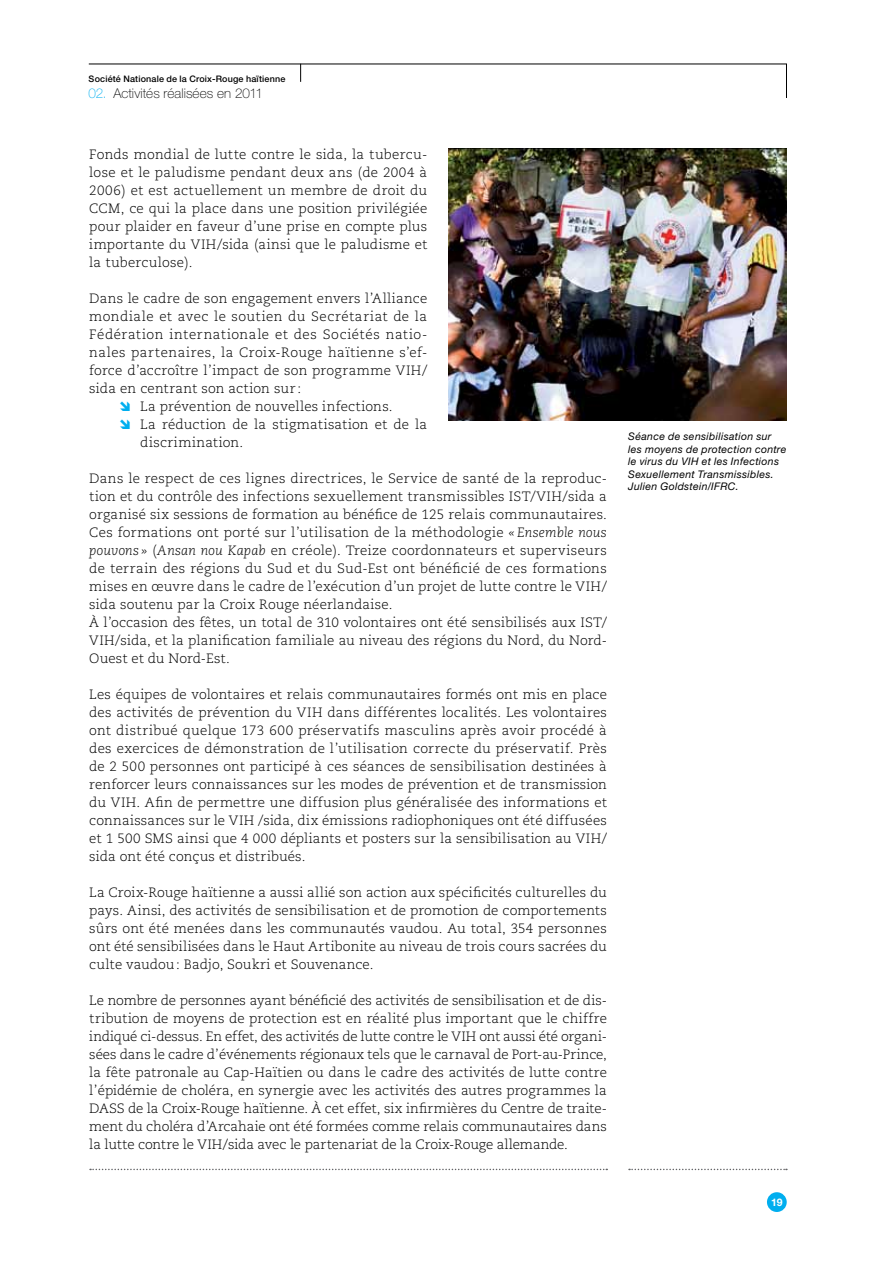
<style>
.page{position:relative;width:893px;height:1263px;background:#fff}
.page>*{position:absolute;margin:0;border:0;box-sizing:border-box;transform-origin:0 0}
.t1{font:300 13.5px/18px "Caecilia";letter-spacing:.015em;color:#000;text-align:justify}
.t2{font:300 13.5px/18px "Caecilia LT Std";letter-spacing:.01em;color:#000}
.t3{font:100 13.5px "Helvetica Neue";letter-spacing:.005em;color:#000}
.t4{font:italic 10.5px/12.6px "Helvetica Neue";letter-spacing:.03em;color:#000}
.t5{font:700 10.5px "Helvetica Neue";color:#fff}
.t6{font:500 9px "Helvetica Neue";letter-spacing:.02em;color:#000}
.s1{color:#00aeef}
.s2{font-family:"Caecilia LT Std";font-style:italic}
</style>
<div class="page">
<svg style="left:629px;top:1169px;width:158px;height:1px"></svg>
<svg style="left:90px;top:1169px;width:517px;height:1px"></svg>
<div style="left:767px;top:1192px;width:20px;height:20px;background:#00aeef;border-radius:50%"></div>
<svg style="left:88px;top:64px;width:699px;height:34px"></svg>
<img style="left:449px;top:149px;width:338px;height:272px">
<p class="t6" style="left:89px;top:73px;width:198px">Société Nationale de la Croix-Rouge haïtienne</p>
<p class="t3" style="left:88px;top:86px;width:176px"><span class="s1">02.</span> Activités réalisées en 2011</p>
<p class="t1" style="left:89px;top:145px;width:340px">Fonds mondial de lutte contre le sida, la tubercu&shy;lose et le paludisme pendant deux ans (de 2004 à 2006) et est actuellement un membre de droit du CCM, ce qui la place dans une position privilégiée pour plaider en faveur d’une prise en compte plus importante du VIH/sida (ainsi que le paludisme et la tuberculose).</p>
<p class="t1" style="left:89px;top:289px;width:340px">Dans le cadre de son engagement envers l’Alliance mondiale et avec le soutien du Secrétariat de la Fédération internationale et des Sociétés natio&shy;nales partenaires, la Croix-Rouge haïtienne s’ef&shy;force d’accroître l’impact de son programme VIH/ sida en centrant son action sur :</p>
<p class="t2" style="left:140px;top:397px;width:288px">La prévention de nouvelles infections.<br>La réduction de la stigmatisation et de la discrimination.</p>
<p class="t1" style="left:89px;top:469px;width:519px;text-align:left">Dans le respect de ces lignes directrices, le Service de santé de la reproduc&shy;tion et du contrôle des infections sexuellement transmissibles IST/VIH/sida a organisé six sessions de formation au bénéfice de 125 relais communautaires.<br>Ces formations ont porté sur l’utilisation de la méthodologie <span class="s2">« Ensemble nous pouvons »</span> (<span class="s2">Ansan nou Kapab</span> en créole). Treize coordonnateurs et superviseurs de terrain des régions du Sud et du Sud-Est ont bénéficié de ces formations mises en œuvre dans le cadre de l’exécution d’un projet de lutte contre le VIH/ sida soutenu par la Croix Rouge néerlandaise.<br>À l’occasion des fêtes, un total de 310 volontaires ont été sensibilisés aux IST/ VIH/sida, et la planification familiale au niveau des régions du Nord, du Nord-Ouest et du Nord-Est.</p>
<p class="t1" style="left:89px;top:685px;width:519px">Les équipes de volontaires et relais communautaires formés ont mis en place des activités de prévention du VIH dans différentes localités. Les volontaires ont distribué quelque 173 600 préservatifs masculins après avoir procédé à des exercices de démonstration de l’utilisation correcte du préservatif. Près de 2 500 personnes ont participé à ces séances de sensibilisation destinées à renforcer leurs connaissances sur les modes de prévention et de transmission du VIH. Afin de permettre une diffusion plus généralisée des informations et connaissances sur le VIH /sida, dix émissions radiophoniques ont été diffusées et 1 500 SMS ainsi que 4 000 dépliants et posters sur la sensibilisation au VIH/ sida ont été conçus et distribués.</p>
<p class="t1" style="left:89px;top:883px;width:519px">La Croix-Rouge haïtienne a aussi allié son action aux spécificités culturelles du pays. Ainsi, des activités de sensibilisation et de promotion de comportements sûrs ont été menées dans les communautés vaudou. Au total, 354 personnes ont été sensibilisées dans le Haut Artibonite au niveau de trois cours sacrées du culte vaudou: Badjo, Soukri et Souvenance.</p>
<p class="t1" style="left:89px;top:991px;width:519px">Le nombre de personnes ayant bénéficié des activités de sensibilisation et de dis&shy;tribution de moyens de protection est en réalité plus important que le chiffre indiqué ci-dessus. En effet, des activités de lutte contre le VIH ont aussi été organi&shy;sées dans le cadre d’événements régionaux tels que le carnaval de Port-au-Prince, la fête patronale au Cap-Haïtien ou dans le cadre des activités de lutte contre l’épidémie de choléra, en synergie avec les activités des autres programmes la DASS de la Croix-Rouge haïtienne. À cet effet, six infirmières du Centre de traite&shy;ment du choléra d’Arcahaie ont été formées comme relais communautaires dans la lutte contre le VIH/sida avec le partenariat de la Croix-Rouge allemande.</p>
<p class="t4" style="left:628px;top:430px;width:160px">Séance de sensibilisation sur les moyens de protection contre le virus du VIH et les Infections<br>Sexuellement Transmissibles.<br>Julien Goldstein/IFRC.</p>
<p class="t5" style="left:771px;top:1196px;width:13px">19</p>
</div>
